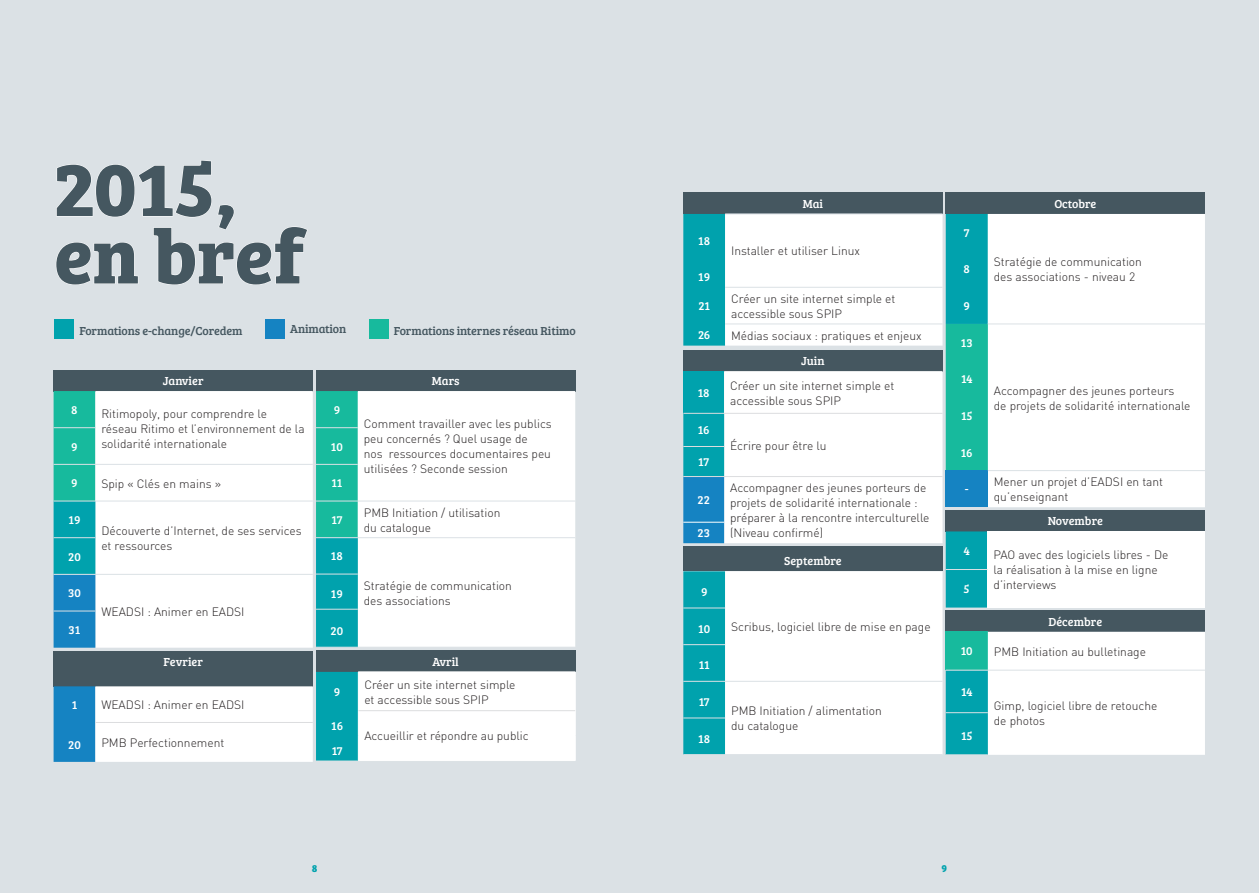
<style>
.page{position:relative;width:1259px;height:893px;background:#fff}
.page>*{position:absolute;margin:0;border:0;box-sizing:border-box;transform-origin:0 0}
.t1{font:700 78px/67.5px "Bree Serif";color:#455760}
.t2{font:300 12px/15px "DIN";color:#231f20}
.t3{font:12px "Bree Serif";color:#fff}
.t4{font:12px "Bree Serif";letter-spacing:-.01em;color:#455760}
.t5{font:700 10.5px "Bree";color:#00a2ad}
</style>
<div class="page">
<div style="left:0;top:0;width:1258px;height:893px;background:#dbe1e5"></div>
<div style="left:945px;top:193px;width:260px;height:21px;background:#455760"></div>
<svg style="left:56px;top:160px;width:252px;height:125px"></svg>
<div style="left:683px;top:193px;width:259px;height:21px;background:#455760"></div>
<svg style="left:683px;top:214px;width:522px;height:541px"></svg>
<hr style="left:683px;top:413px;width:41px;height:1px;background:#dcdddf">
<hr style="left:724px;top:413px;width:218px;height:1px;background:#dcdddf">
<hr style="left:683px;top:446px;width:41px;height:1px;background:#dcdddf">
<hr style="left:683px;top:476px;width:41px;height:1px;background:#dcdddf">
<hr style="left:724px;top:476px;width:218px;height:1px;background:#dcdddf">
<hr style="left:683px;top:522px;width:41px;height:1px;background:#fff">
<div style="left:54px;top:370px;width:259px;height:21px;background:#455760"></div>
<div style="left:95px;top:391px;width:218px;height:257px;background:#fff"></div>
<svg style="left:54px;top:391px;width:41px;height:257px"></svg>
<hr style="left:54px;top:427px;width:41px;height:1px;background:#dbe1e5">
<hr style="left:54px;top:464px;width:41px;height:1px;background:#dbe1e5">
<hr style="left:95px;top:464px;width:218px;height:1px;background:#dbe1e5">
<hr style="left:54px;top:501px;width:41px;height:1px;background:#dbe1e5">
<hr style="left:95px;top:501px;width:218px;height:1px;background:#dbe1e5">
<hr style="left:54px;top:537px;width:41px;height:1px;background:#dbe1e5">
<hr style="left:54px;top:574px;width:41px;height:1px;background:#dbe1e5">
<hr style="left:95px;top:574px;width:218px;height:1px;background:#dbe1e5">
<hr style="left:54px;top:611px;width:41px;height:1px;background:#dbe1e5">
<div style="left:316px;top:370px;width:259px;height:21px;background:#455760"></div>
<div style="left:358px;top:391px;width:217px;height:256px;background:#fff"></div>
<svg style="left:316px;top:391px;width:42px;height:256px"></svg>
<hr style="left:316px;top:427px;width:42px;height:1px;background:#dbe1e5">
<hr style="left:316px;top:464px;width:42px;height:1px;background:#dbe1e5">
<hr style="left:316px;top:501px;width:42px;height:1px;background:#dbe1e5">
<hr style="left:358px;top:501px;width:217px;height:1px;background:#dbe1e5">
<hr style="left:316px;top:537px;width:42px;height:1px;background:#dbe1e5">
<hr style="left:358px;top:537px;width:217px;height:1px;background:#dbe1e5">
<hr style="left:316px;top:574px;width:42px;height:1px;background:#dbe1e5">
<hr style="left:316px;top:609px;width:42px;height:1px;background:#dbe1e5">
<div style="left:54px;top:651px;width:259px;height:35px;background:#455760"></div>
<div style="left:316px;top:651px;width:259px;height:21px;background:#455760"></div>
<svg style="left:54px;top:672px;width:522px;height:90px"></svg>
<hr style="left:358px;top:710px;width:217px;height:1px;background:#dcdddf">
<div style="left:369px;top:319px;width:19px;height:20px;background:#17ba9d"></div>
<div style="left:265px;top:319px;width:20px;height:20px;background:#1583c2"></div>
<div style="left:54px;top:319px;width:20px;height:20px;background:#00a2ad"></div>
<h1 class="t1" style="left:54px;top:150px;width:251px">2015, en bref</h1>
<p class="t4" style="left:80px;top:322px;width:165px">Formations e-change/Coredem</p>
<p class="t4" style="left:290px;top:320px;width:57px">Animation</p>
<p class="t4" style="left:394px;top:322px;width:183px">Formations internes réseau Ritimo</p>
<p class="t3" style="left:163px;top:372px;width:42px">Janvier</p>
<p class="t3" style="left:71px;top:401px;width:8px">8</p>
<p class="t2" style="left:101px;top:406px;width:205px">Ritimopoly, pour comprendre le réseau Ritimo et l’environnement de la</p>
<p class="t3" style="left:71px;top:438px;width:8px">9</p>
<p class="t2" style="left:101px;top:436px;width:127px">solidarité internationale</p>
<p class="t3" style="left:71px;top:474px;width:8px">9</p>
<p class="t2" style="left:101px;top:476px;width:121px">Spip « Clés en mains »</p>
<p class="t3" style="left:69px;top:511px;width:13px">19</p>
<p class="t2" style="left:101px;top:523px;width:202px">Découverte d’Internet, de ses services et ressources</p>
<p class="t3" style="left:68px;top:548px;width:14px">20</p>
<p class="t3" style="left:68px;top:584px;width:14px">30</p>
<p class="t2" style="left:101px;top:604px;width:145px">WEADSI : Animer en EADSI</p>
<p class="t3" style="left:69px;top:621px;width:13px">31</p>
<p class="t3" style="left:163px;top:653px;width:41px">Fevrier</p>
<p class="t3" style="left:72px;top:696px;width:7px">1</p>
<p class="t2" style="left:101px;top:697px;width:145px">WEADSI : Animer en EADSI</p>
<p class="t3" style="left:68px;top:736px;width:14px">20</p>
<p class="t2" style="left:101px;top:735px;width:124px">PMB Perfectionnement</p>
<p class="t3" style="left:334px;top:401px;width:8px">9</p>
<p class="t3" style="left:432px;top:372px;width:29px">Mars</p>
<p class="t2" style="left:364px;top:416px;width:190px">Comment travailler avec les publics peu concernés ? Quel usage de<br>nos ressources documentaires peu utilisées ? Seconde session</p>
<p class="t3" style="left:331px;top:438px;width:13px">10</p>
<p class="t3" style="left:331px;top:474px;width:12px">11</p>
<p class="t3" style="left:331px;top:511px;width:12px">17</p>
<p class="t2" style="left:364px;top:505px;width:138px">PMB Initiation / utilisation du catalogue</p>
<p class="t3" style="left:331px;top:547px;width:13px">18</p>
<p class="t2" style="left:364px;top:578px;width:150px">Stratégie de communication des associations</p>
<p class="t3" style="left:331px;top:585px;width:13px">19</p>
<p class="t3" style="left:331px;top:622px;width:14px">20</p>
<p class="t3" style="left:432px;top:653px;width:28px">Avril</p>
<p class="t3" style="left:334px;top:683px;width:8px">9</p>
<p class="t2" style="left:364px;top:677px;width:153px">Créer un site internet simple et accessible sous SPIP</p>
<p class="t3" style="left:331px;top:717px;width:13px">16</p>
<p class="t2" style="left:364px;top:728px;width:166px">Accueillir et répondre au public</p>
<p class="t3" style="left:332px;top:742px;width:12px">17</p>
<p class="t3" style="left:698px;top:232px;width:13px">18</p>
<p class="t3" style="left:802px;top:195px;width:22px">Mai</p>
<p class="t2" style="left:731px;top:243px;width:130px">Installer et utiliser Linux</p>
<p class="t3" style="left:698px;top:268px;width:13px">19</p>
<p class="t3" style="left:698px;top:297px;width:13px">21</p>
<p class="t2" style="left:731px;top:291px;width:166px">Créer un site internet simple et accessible sous SPIP</p>
<p class="t3" style="left:698px;top:326px;width:14px">26</p>
<p class="t2" style="left:731px;top:328px;width:192px">Médias sociaux : pratiques et enjeux</p>
<p class="t3" style="left:801px;top:352px;width:25px">Juin</p>
<p class="t3" style="left:698px;top:384px;width:13px">18</p>
<p class="t2" style="left:730px;top:378px;width:166px">Créer un site internet simple et accessible sous SPIP</p>
<p class="t3" style="left:698px;top:421px;width:13px">16</p>
<p class="t2" style="left:730px;top:438px;width:98px">Écrire pour être lu</p>
<p class="t3" style="left:698px;top:453px;width:12px">17</p>
<p class="t3" style="left:697px;top:491px;width:14px">22</p>
<p class="t2" style="left:730px;top:480px;width:201px">Accompagner des jeunes porteurs de projets de solidarité internationale : préparer à la rencontre interculturelle</p>
<p class="t3" style="left:697px;top:524px;width:14px">23</p>
<p class="t2" style="left:730px;top:525px;width:95px">(Niveau confirmé)</p>
<p class="t3" style="left:784px;top:552px;width:59px">Septembre</p>
<p class="t3" style="left:701px;top:583px;width:8px">9</p>
<p class="t3" style="left:698px;top:620px;width:13px">10</p>
<p class="t2" style="left:731px;top:619px;width:201px">Scribus, logiciel libre de mise en page</p>
<p class="t3" style="left:699px;top:656px;width:12px">11</p>
<p class="t3" style="left:699px;top:693px;width:12px">17</p>
<p class="t2" style="left:731px;top:703px;width:152px">PMB Initiation / alimentation du catalogue</p>
<p class="t3" style="left:698px;top:730px;width:13px">18</p>
<p class="t3" style="left:964px;top:224px;width:7px">7</p>
<p class="t3" style="left:963px;top:261px;width:8px">8</p>
<p class="t3" style="left:963px;top:297px;width:8px">9</p>
<p class="t3" style="left:961px;top:334px;width:13px">13</p>
<p class="t3" style="left:1054px;top:195px;width:44px">Octobre</p>
<p class="t2" style="left:994px;top:254px;width:150px">Stratégie de communication des associations - niveau 2</p>
<p class="t3" style="left:961px;top:370px;width:13px">14</p>
<p class="t3" style="left:961px;top:407px;width:13px">15</p>
<p class="t3" style="left:961px;top:444px;width:13px">16</p>
<p class="t3" style="left:965px;top:480px;width:5px">-</p>
<p class="t2" style="left:994px;top:474px;width:171px">Mener un projet d’EADSI en tant qu’enseignant</p>
<p class="t3" style="left:1047px;top:512px;width:57px">Novembre</p>
<p class="t3" style="left:963px;top:542px;width:8px">4</p>
<p class="t2" style="left:993px;top:547px;width:176px">PAO avec des logiciels libres - De la réalisation à la mise en ligne d’interviews</p>
<p class="t2" style="left:994px;top:383px;width:198px">Accompagner des jeunes porteurs<br>de projets de solidarité internationale</p>
<p class="t3" style="left:963px;top:580px;width:8px">5</p>
<p class="t3" style="left:1048px;top:613px;width:55px">Décembre</p>
<p class="t3" style="left:961px;top:642px;width:13px">10</p>
<p class="t2" style="left:994px;top:644px;width:154px">PMB Initiation au bulletinage</p>
<p class="t3" style="left:961px;top:683px;width:13px">14</p>
<p class="t2" style="left:994px;top:698px;width:165px">Gimp, logiciel libre de retouche de photos</p>
<p class="t3" style="left:961px;top:727px;width:13px">15</p>
<p class="t5" style="left:312px;top:862px;width:7px">8</p>
<p class="t5" style="left:941px;top:862px;width:7px">9</p>
</div>
